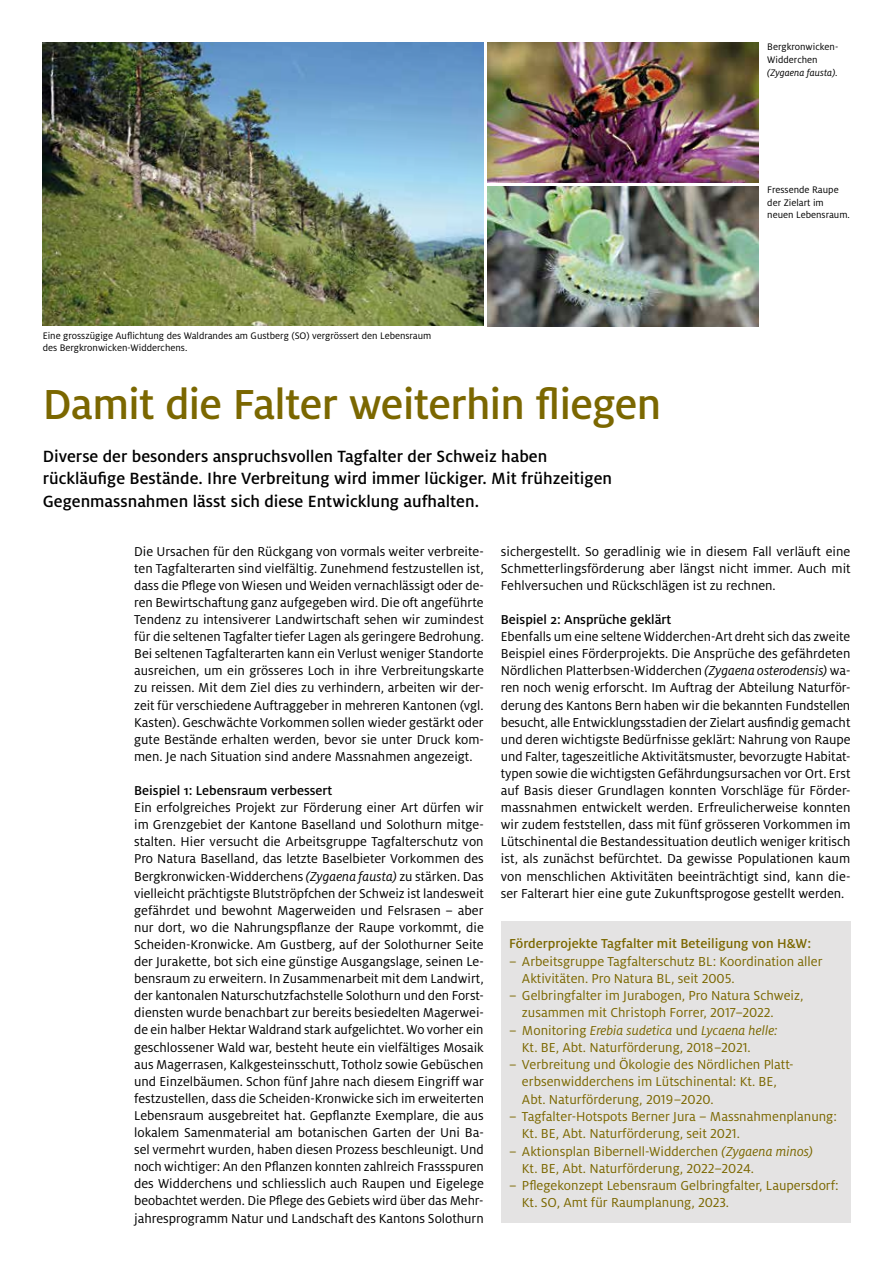
<style>
.page{position:relative;width:893px;height:1263px;background:#fff}
.page>*{position:absolute;margin:0;border:0;box-sizing:border-box;transform-origin:0 0}
.t1{font:500 46.5px "Milo";letter-spacing:-.02em;color:#7b6700}
.t2{font:500 18px/22.5px "Milo";color:#000}
.t3{font:14.4px/17.2px "Milo LF";color:#7b6700}
.t4{font:500 14.4px "Milo LF";color:#7b6700}
.t5{font:14.25px/17.1px "Milo";color:#000;text-align:justify}
.t6{font:500 14.25px "Milo";color:#000}
.t7{font:10.5px/12.6px "Milo LF";color:#000}
.t8{font:italic 10.5px "Milo LF";color:#000}
.s1{font-style:italic}
</style>
<div class="page">
<img style="left:487px;top:43px;width:272px;height:140px">
<img style="left:487px;top:186px;width:272px;height:140px">
<img style="left:43px;top:42px;width:441px;height:284px">
<div style="left:501px;top:921px;width:349px;height:301px;background:#e4e3e3"></div>
<p class="t7" style="left:767px;top:41px;width:73px">Bergkronwicken-<br>Widderchen</p>
<p class="t8" style="left:767px;top:66px;width:72px">(Zygaena fausta).</p>
<p class="t7" style="left:43px;top:329px;width:390px">Eine grosszügige Auflichtung des Waldrandes am Gustberg (SO) vergrössert den Lebensraum des Bergkronwicken-Widderchens.</p>
<h1 class="t1" style="left:43px;top:377px;width:620px">Damit die Falter weiterhin fliegen</h1>
<p class="t2" style="left:43px;top:444px;width:571px">Diverse der besonders anspruchsvollen Tagfalter der Schweiz haben rückläufige Bestände. Ihre Verbreitung wird immer lückiger. Mit frühzeitigen<br>Gegenmassnahmen lässt sich diese Entwicklung aufhalten.</p>
<p class="t7" style="left:767px;top:183px;width:84px">Fressende Raupe der Zielart im neuen Lebensraum.</p>
<p class="t5" style="left:134px;top:542px;width:351px">Die Ursachen für den Rückgang von vormals weiter verbreite&shy;ten Tagfalterarten sind vielfältig. Zunehmend festzustellen ist, dass die Pflege von Wiesen und Weiden vernachlässigt oder de&shy;ren Bewirtschaftung ganz aufgegeben wird. Die oft angeführte Tendenz zu intensiverer Landwirtschaft sehen wir zumindest für die seltenen Tagfalter tiefer Lagen als geringere Bedrohung.<br>Bei seltenen Tagfalterarten kann ein Verlust weniger Standorte ausreichen, um ein grösseres Loch in ihre Verbreitungskarte zu reissen. Mit dem Ziel dies zu verhindern, arbeiten wir der&shy;zeit für verschiedene Auftraggeber in mehreren Kantonen (vgl.<br>Kasten). Geschwächte Vorkommen sollen wieder gestärkt oder gute Bestände erhalten werden, bevor sie unter Druck kom&shy;men. Je nach Situation sind andere Massnahmen angezeigt.</p>
<p class="t6" style="left:134px;top:782px;width:200px">Beispiel 1: Lebensraum verbessert</p>
<p class="t5" style="left:134px;top:799px;width:351px">Ein erfolgreiches Projekt zur Förderung einer Art dürfen wir im Grenzgebiet der Kantone Baselland und Solothurn mitge&shy;stalten. Hier versucht die Arbeitsgruppe Tagfalterschutz von Pro Natura Baselland, das letzte Baselbieter Vorkommen des Bergkronwicken-Widderchens <span class="s1">(Zygaena fausta)</span> zu stärken. Das vielleicht prächtigste Blutströpfchen der Schweiz ist landesweit gefährdet und bewohnt Magerweiden und Felsrasen – aber nur dort, wo die Nahrungspflanze der Raupe vorkommt, die Scheiden-Kronwicke. Am Gustberg, auf der Solothurner Seite der Jurakette, bot sich eine günstige Ausgangslage, seinen Le&shy;bensraum zu erweitern. In Zusammenarbeit mit dem Landwirt, der kantonalen Naturschutzfachstelle Solothurn und den Forst&shy;diensten wurde benachbart zur bereits besiedelten Magerwei&shy;de ein halber Hektar Waldrand stark aufgelichtet. Wo vorher ein geschlossener Wald war, besteht heute ein vielfältiges Mosaik aus Magerrasen, Kalkgesteinsschutt, Totholz sowie Gebüschen und Einzelbäumen. Schon fünf Jahre nach diesem Eingriff war festzustellen, dass die Scheiden-Kronwicke sich im erweiterten Lebensraum ausgebreitet hat. Gepflanzte Exemplare, die aus lokalem Samenmaterial am botanischen Garten der Uni Ba&shy;sel vermehrt wurden, haben diesen Prozess beschleunigt. Und noch wichtiger: An den Pflanzen konnten zahlreich Frassspuren des Widderchens und schliesslich auch Raupen und Eigelege beobachtet werden. Die Pflege des Gebiets wird über das Mehr&shy;jahresprogramm Natur und Landschaft des Kantons Solothurn</p>
<p class="t5" style="left:501px;top:542px;width:351px">sichergestellt. So geradlinig wie in diesem Fall verläuft eine Schmetterlingsförderung aber längst nicht immer. Auch mit Fehlversuchen und Rückschlägen ist zu rechnen.</p>
<p class="t6" style="left:501px;top:611px;width:172px">Beispiel 2: Ansprüche geklärt</p>
<p class="t5" style="left:501px;top:628px;width:351px">Ebenfalls um eine seltene Widderchen-Art dreht sich das zweite Beispiel eines Förderprojekts. Die Ansprüche des gefährdeten Nördlichen Platterbsen-Widderchen <span class="s1">(Zygaena osterodensis)</span> wa&shy;ren noch wenig erforscht. Im Auftrag der Abteilung Naturför&shy;derung des Kantons Bern haben wir die bekannten Fundstellen besucht, alle Entwicklungsstadien der Zielart ausfindig gemacht und deren wichtigste Bedürfnisse geklärt: Nahrung von Raupe und Falter, tageszeitliche Aktivitätsmuster, bevorzugte Habitat&shy;typen sowie die wichtigsten Gefährdungsursachen vor Ort. Erst auf Basis dieser Grundlagen konnten Vorschläge für Förder&shy;massnahmen entwickelt werden. Erfreulicherweise konnten wir zudem feststellen, dass mit fünf grösseren Vorkommen im Lütschinental die Bestandessituation deutlich weniger kritisch ist, als zunächst befürchtet. Da gewisse Populationen kaum von menschlichen Aktivitäten beeinträchtigt sind, kann die&shy;ser Falterart hier eine gute Zukunftsprogose gestellt werden.</p>
<p class="t4" style="left:509px;top:935px;width:303px">Förderprojekte Tagfalter mit Beteiligung von H&amp;W:</p>
<p class="t3" style="left:522px;top:952px;width:302px;text-indent:-13px">– Arbeitsgruppe Tagfalterschutz BL: Koordination aller<br>Aktivitäten. Pro Natura BL, seit 2005.</p>
<p class="t3" style="left:522px;top:987px;width:283px;text-indent:-13px">– Gelbringfalter im Jurabogen, Pro Natura Schweiz, zusammen mit Christoph Forrer, 2017–2022.</p>
<p class="t3" style="left:522px;top:1021px;width:257px;text-indent:-13px">– Monitoring <span class="s1">Erebia sudetica</span> und <span class="s1">Lycaena helle:<br></span>Kt. BE, Abt. Naturförderung, 2018–2021.</p>
<p class="t3" style="left:522px;top:1056px;width:273px;text-indent:-13px">– Verbreitung und Ökologie des Nördlichen Platt&shy;erbsenwidderchens im Lütschinental: Kt. BE,<br>Abt. Naturförderung, 2019–2020.</p>
<p class="t3" style="left:522px;top:1107px;width:316px;text-indent:-13px">– Tagfalter-Hotspots Berner Jura – Massnahmenplanung:<br>Kt. BE, Abt. Naturförderung, seit 2021.</p>
<p class="t3" style="left:522px;top:1142px;width:292px;text-indent:-13px">– Aktionsplan Bibernell-Widderchen <span class="s1">(Zygaena minos)<br></span>Kt. BE, Abt. Naturförderung, 2022–2024.</p>
<p class="t3" style="left:522px;top:1177px;width:318px;text-indent:-13px">– Pflegekonzept Lebensraum Gelbringfalter, Laupersdorf:<br>Kt. SO, Amt für Raumplanung, 2023.</p>
</div>
